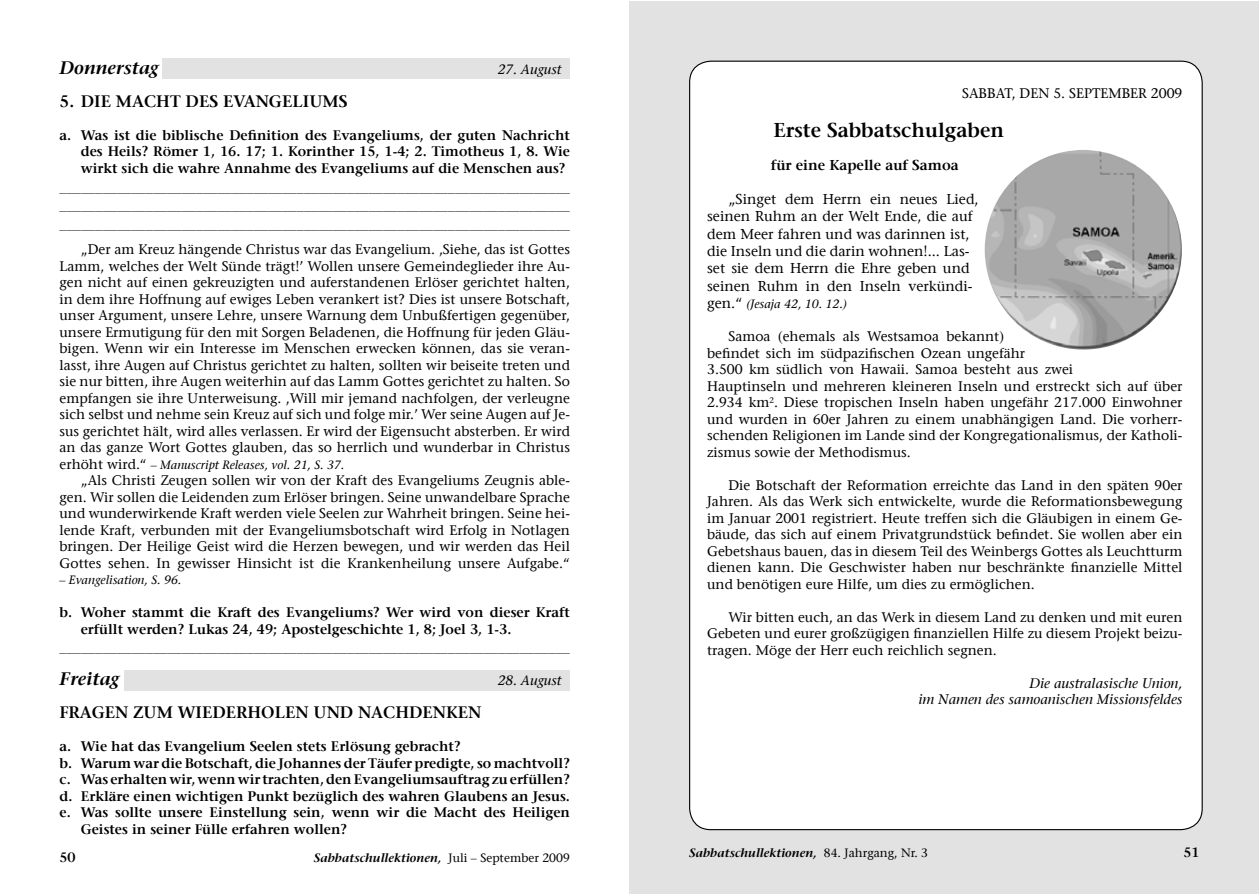
<style>
.page{position:relative;width:1259px;height:894px;background:#fff}
.page>*{position:absolute;margin:0;border:0;box-sizing:border-box;transform-origin:0 0}
.t1{font:600 19.95px "Stone Serif";color:#000}
.t2{font:italic 600 18px "Stone Serif";color:#000}
.t3{font:600 16.5px "Stone Serif";color:#000}
.t4{font:14.25px/18.8px "Stone Serif";color:#484848;text-align:justify}
.t5{font:14.25px/17.4px "Stone Serif";color:#000}
.t6{font:600 14.25px "Stone Serif";color:#000}
.t7{font:13.8px/16.5px "Stone Serif";color:#000;text-align:justify}
.t8{font:600 13.8px/16.5px "Stone Serif";color:#000;text-align:justify}
.t9{font:italic 13.8px/16.5px "Stone Serif";color:#000;text-align:right}
.t10{font:italic 13.5px "Stone Serif";color:#000}
.t11{font:600 13.5px "Stone Serif";color:#000}
.t12{font:italic 600 12px "Stone Serif";color:#000}
.t13{font:italic 12px "Stone Serif";color:#000}
.s1{font-style:normal;font-size:13.8px}
.s2{font-style:normal;font-size:14.25px}
.s3{font-weight:400;font-style:normal}
</style>
<div class="page">
<div style="left:124px;top:671px;width:446px;height:20px;background:#e2e2e2"></div>
<div style="left:163px;top:58px;width:407px;height:21px;background:#e2e2e2"></div>
<div style="left:629px;top:1px;width:629px;height:892px;background:#e2e2e2"></div>
<div style="left:689px;top:61px;width:513px;height:769px;background:#fff;border-radius:21px"></div>
<img style="left:984px;top:150px;width:197px;height:199px;border-radius:50%">
<h2 class="t2" style="left:60px;top:61px;width:101px">Donnerstag</h2>
<p class="t10" style="left:498px;top:64px;width:65px">27. August</p>
<p class="t3" style="left:60px;top:95px;width:289px">5. DIE MACHT DES EVANGELIUMS</p>
<p class="t8" style="left:81px;top:128px;width:490px;text-indent:-21px">a. Was ist die biblische Definition des Evangeliums, der guten Nachricht des Heils? Römer 1, 16. 17; 1. Korinther 15, 1-4; 2. Timotheus 1, 8. Wie wirkt sich die wahre Annahme des Evangeliums auf die Menschen aus?</p>
<p class="t4" style="left:60px;top:179px;width:512px">_______________________________________________________________________ _______________________________________________________________________ _______________________________________________________________________</p>
<p class="t7" style="left:60px;top:243px;width:512px;text-indent:21px">„Der am Kreuz hängende Christus war das Evangelium. ‚Siehe, das ist Gottes Lamm, welches der Welt Sünde trägt!’ Wollen unsere Gemeindeglieder ihre Au&shy;gen nicht auf einen gekreuzigten und auferstandenen Erlöser gerichtet halten, in dem ihre Hoffnung auf ewiges Leben verankert ist? Dies ist unsere Botschaft, unser Argument, unsere Lehre, unsere Warnung dem Unbußfertigen gegenüber, unsere Ermutigung für den mit Sorgen Beladenen, die Hoffnung für jeden Gläu&shy;bigen. Wenn wir ein Interesse im Menschen erwecken können, das sie veran&shy;lasst, ihre Augen auf Christus gerichtet zu halten, sollten wir beiseite treten und sie nur bitten, ihre Augen weiterhin auf das Lamm Gottes gerichtet zu halten. So empfangen sie ihre Unterweisung. ‚Will mir jemand nachfolgen, der verleugne sich selbst und nehme sein Kreuz auf sich und folge mir.’ Wer seine Augen auf Je&shy;sus gerichtet hält, wird alles verlassen. Er wird der Eigensucht absterben. Er wird an das ganze Wort Gottes glauben, das so herrlich und wunderbar in Christus</p>
<p class="t13" style="left:60px;top:460px;width:286px"><span class="s1">erhöht wird.“</span> – Manuscript Releases, vol. 21, S. 37.</p>
<p class="t7" style="left:60px;top:474px;width:512px;text-indent:21px">„Als Christi Zeugen sollen wir von der Kraft des Evangeliums Zeugnis able&shy;gen. Wir sollen die Leidenden zum Erlöser bringen. Seine unwandelbare Sprache und wunderwirkende Kraft werden viele Seelen zur Wahrheit bringen. Seine hei&shy;lende Kraft, verbunden mit der Evangeliumsbotschaft wird Erfolg in Notlagen bringen. Der Heilige Geist wird die Herzen bewegen, und wir werden das Heil Gottes sehen. In gewisser Hinsicht ist die Krankenheilung unsere Aufgabe.“</p>
<p class="t13" style="left:60px;top:575px;width:123px">– Evangelisation, S. 96.</p>
<p class="t8" style="left:81px;top:606px;width:490px;text-indent:-21px">b. Woher stammt die Kraft des Evangeliums? Wer wird von dieser Kraft erfüllt werden? Lukas 24, 49; Apostelgeschichte 1, 8; Joel 3, 1-3.</p>
<p class="t4" style="left:60px;top:640px;width:512px">_______________________________________________________________________</p>
<h2 class="t2" style="left:60px;top:672px;width:61px">Freitag</h2>
<p class="t10" style="left:498px;top:675px;width:65px">28. August</p>
<p class="t3" style="left:60px;top:706px;width:423px">FRAGEN ZUM WIEDERHOLEN UND NACHDENKEN</p>
<p class="t8" style="left:60px;top:740px;width:402px">a. Wie hat das Evangelium Seelen stets Erlösung gebracht?</p>
<p class="t8" style="left:60px;top:756px;width:512px">b. Warum war die Botschaft, die Johannes der Täufer predigte, so machtvoll?</p>
<p class="t8" style="left:60px;top:773px;width:512px">c. Was erhalten wir, wenn wir trachten, den Evangeliumsauftrag zu erfüllen?</p>
<p class="t8" style="left:60px;top:789px;width:512px">d. Erkläre einen wichtigen Punkt bezüglich des wahren Glaubens an Jesus.</p>
<p class="t8" style="left:60px;top:806px;width:512px">e. Was sollte unsere Einstellung sein, wenn wir die Macht des Heiligen</p>
<p class="t8" style="left:81px;top:822px;width:268px">Geistes in seiner Fülle erfahren wollen?</p>
<p class="t7" style="left:962px;top:87px;width:222px">SABBAT, DEN 5. SEPTEMBER 2009</p>
<h1 class="t1" style="left:773px;top:122px;width:232px">Erste Sabbatschulgaben</h1>
<p class="t6" style="left:771px;top:159px;width:189px">für eine Kapelle auf Samoa</p>
<p class="t5" style="left:707px;top:191px;width:273px;text-indent:21px">„Singet dem Herrn ein neues Lied, seinen Ruhm an der Welt Ende, die auf dem Meer fahren und was darinnen ist, die Inseln und die darin wohnen!... Las&shy;set sie dem Herrn die Ehre geben und seinen Ruhm in den Inseln verkündi-</p>
<p class="t13" style="left:707px;top:300px;width:141px"><span class="s2">gen.“</span> (Jesaja 42, 10. 12.)</p>
<p class="t7" style="left:707px;top:330px;width:477px;text-align:left;text-indent:21px">Samoa (ehemals als Westsamoa bekannt)<br>befindet sich im südpazifischen Ozean ungefähr<br>3.500 km südlich von Hawaii. Samoa besteht aus zwei<br>Hauptinseln und mehreren kleineren Inseln und erstreckt sich auf über 2.934 km<sup>2</sup>. Diese tropischen Inseln haben ungefähr 217.000 Einwohner und wurden in 60er Jahren zu einem unabhängigen Land. Die vorherr&shy;schenden Religionen im Lande sind der Kongregationalismus, der Katholi&shy;zismus sowie der Methodismus.</p>
<p class="t7" style="left:707px;top:478px;width:477px;text-indent:21px">Die Botschaft der Reformation erreichte das Land in den späten 90er Jahren. Als das Werk sich entwickelte, wurde die Reformationsbewegung im Januar 2001 registriert. Heute treffen sich die Gläubigen in einem Ge&shy;bäude, das sich auf einem Privatgrundstück befindet. Sie wollen aber ein Gebetshaus bauen, das in diesem Teil des Weinbergs Gottes als Leuchtturm dienen kann. Die Geschwister haben nur beschränkte finanzielle Mittel und benötigen eure Hilfe, um dies zu ermöglichen.</p>
<p class="t7" style="left:707px;top:610px;width:477px;text-indent:21px">Wir bitten euch, an das Werk in diesem Land zu denken und mit euren Gebeten und eurer großzügigen finanziellen Hilfe zu diesem Projekt beizu&shy;tragen. Möge der Herr euch reichlich segnen.</p>
<p class="t9" style="left:918px;top:676px;width:265px">Die australasische Union,<br>im Namen des samoanischen Missionsfeldes</p>
<p class="t12" style="left:689px;top:848px;width:241px">Sabbatschullektionen, <span class="s3">84. Jahrgang, Nr. 3</span></p>
<p class="t11" style="left:1183px;top:847px;width:18px">51</p>
<p class="t11" style="left:60px;top:853px;width:18px">50</p>
<p class="t12" style="left:314px;top:854px;width:258px">Sabbatschullektionen, <span class="s3">Juli – September 2009</span></p>
<p class="t12" style="left:689px;top:854px;width:241px">Sabbatschullektionen, <span class="s3">84. Jahrgang, Nr. 3</span></p>
<p class="t11" style="left:1183px;top:853px;width:18px">51</p>
</div>
